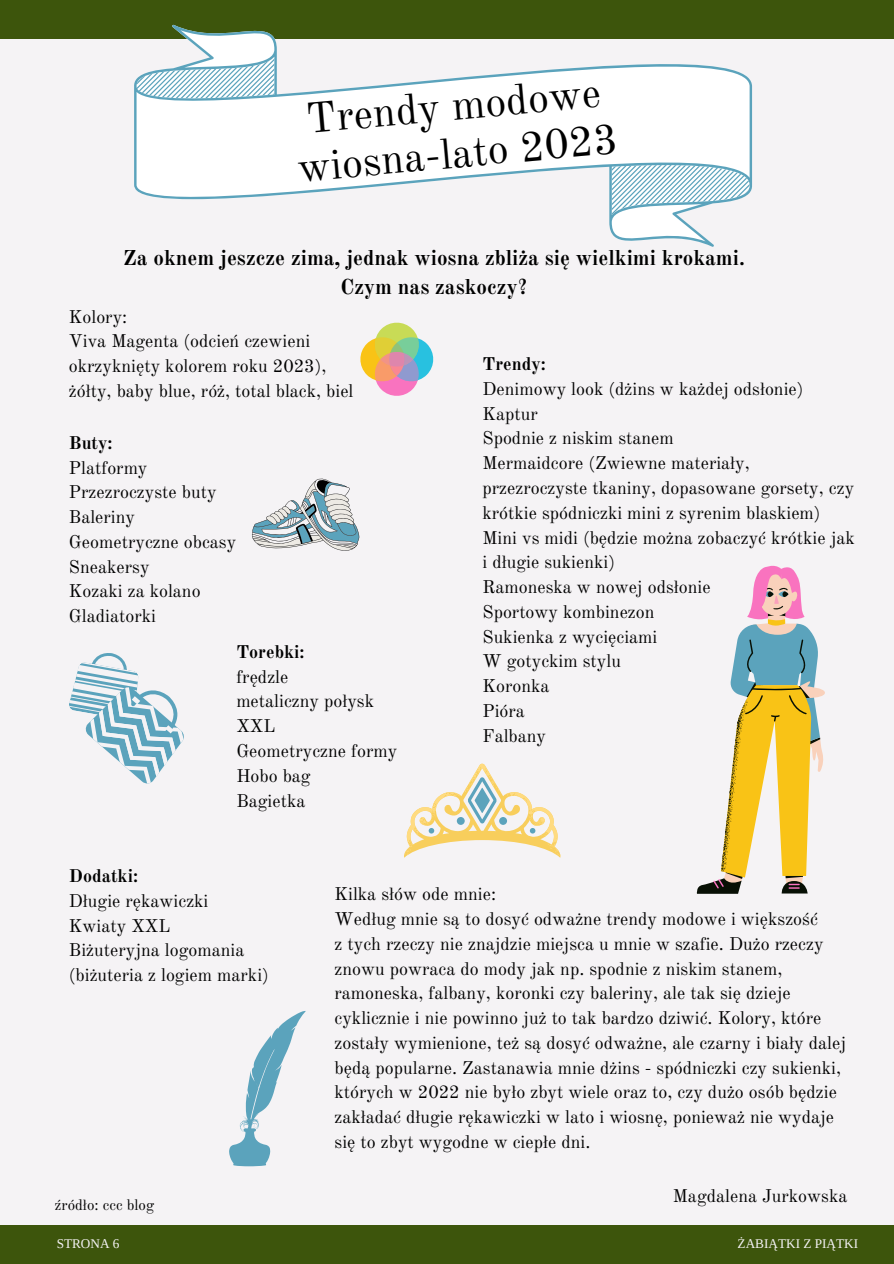
<style>
.page{position:relative;width:894px;height:1264px;background:#fff}
.page>*{position:absolute;margin:0;border:0;box-sizing:border-box;transform-origin:0 0}
.t1{font:42.15px/47.5px "Old Standard";color:#000}
.t2{font:700 21px/29.2px "Old Standard";color:#000;text-align:center}
.t3{font:18px/24.8px "Old Standard";color:#000}
.t4{font:700 18px "Old Standard";color:#000}
.t5{font:15px "Old Standard";color:#000}
.t6{font:13.2px "Tinos";color:#f5f3f5}
</style>
<div class="page">
<div style="left:0;top:0;width:893px;height:1263px;background:#f5f3f5"></div>
<div style="left:0;top:1224px;width:893px;height:39px;background:#3d550c"></div>
<div style="left:0;top:0;width:893px;height:39px;background:#3d550c"></div>
<svg style="left:252px;top:478px;width:107px;height:72px"></svg>
<svg style="left:69px;top:653px;width:115px;height:131px"></svg>
<svg style="left:404px;top:763px;width:156px;height:94px"></svg>
<svg style="left:360px;top:322px;width:74px;height:74px"></svg>
<svg style="left:696px;top:565px;width:128px;height:328px"></svg>
<svg style="left:229px;top:1011px;width:76px;height:155px"></svg>
<svg style="left:134px;top:25px;width:617px;height:222px"></svg>
<svg style="left:136px;top:57px;width:613px;height:158px;fill:#fff"></svg>
<h1 class="t1" style="left:292px;top:96px;width:322px;rotate:-5deg">Trendy modowe wiosna-lato 2023</h1>
<p class="t2" style="left:123px;top:243px;width:623px">Za oknem jeszcze zima, jednak wiosna zbliża się wielkimi krokami.<br>Czym nas zaskoczy?</p>
<p class="t3" style="left:69px;top:304px;width:286px">Kolory:<br>Viva Magenta (odcień czewieni okrzyknięty kolorem roku 2023), żółty, baby blue, róż, total black, biel</p>
<p class="t4" style="left:482px;top:353px;width:65px">Trendy:</p>
<p class="t3" style="left:482px;top:376px;width:374px">Denimowy look (dżins w każdej odsłonie)<br>Kaptur<br>Spodnie z niskim stanem<br>Mermaidcore (Zwiewne materiały, przezroczyste tkaniny, dopasowane gorsety, czy krótkie spódniczki mini z syrenim blaskiem)<br>Mini vs midi (będzie można zobaczyć krótkie jak i długie sukienki)<br>Ramoneska w nowej odsłonie<br>Sportowy kombinezon<br>Sukienka z wycięciami<br>W gotyckim stylu<br>Koronka<br>Pióra<br>Falbany</p>
<p class="t4" style="left:69px;top:431px;width:45px">Buty:</p>
<p class="t3" style="left:69px;top:455px;width:169px">Platformy<br>Przezroczyste buty<br>Baleriny<br>Geometryczne obcasy<br>Sneakersy<br>Kozaki za kolano<br>Gladiatorki</p>
<p class="t4" style="left:236px;top:640px;width:70px">Torebki:</p>
<p class="t3" style="left:236px;top:664px;width:162px">frędzle<br>metaliczny połysk<br>XXL<br>Geometryczne formy<br>Hobo bag<br>Bagietka</p>
<p class="t4" style="left:69px;top:865px;width:71px">Dodatki:</p>
<p class="t3" style="left:69px;top:888px;width:201px">Długie rękawiczki<br>Kwiaty XXL<br>Biżuteryjna logomania (biżuteria z logiem marki)</p>
<p class="t3" style="left:334px;top:881px;width:513px">Kilka słów ode mnie:<br>Według mnie są to dosyć odważne trendy modowe i większość<br>z tych rzeczy nie znajdzie miejsca u mnie w szafie. Dużo rzeczy znowu powraca do mody jak np. spodnie z niskim stanem, ramoneska, falbany, koronki czy baleriny, ale tak się dzieje cyklicznie i nie powinno już to tak bardzo dziwić. Kolory, które zostały wymienione, też są dosyć odważne, ale czarny i biały dalej będą popularne. Zastanawia mnie dżins - spódniczki czy sukienki, których w 2022 nie było zbyt wiele oraz to, czy dużo osób będzie zakładać długie rękawiczki w lato i wiosnę, ponieważ nie wydaje się to zbyt wygodne w ciepłe dni.</p>
<p class="t5" style="left:55px;top:1195px;width:101px">źródło: ccc blog</p>
<p class="t3" style="left:672px;top:1183px;width:176px">Magdalena Jurkowska</p>
<p class="t6" style="left:57px;top:1236px;width:64px">STRONA 6</p>
<p class="t6" style="left:737px;top:1235px;width:122px">ŻABIĄTKI Z PIĄTKI</p>
</div>
